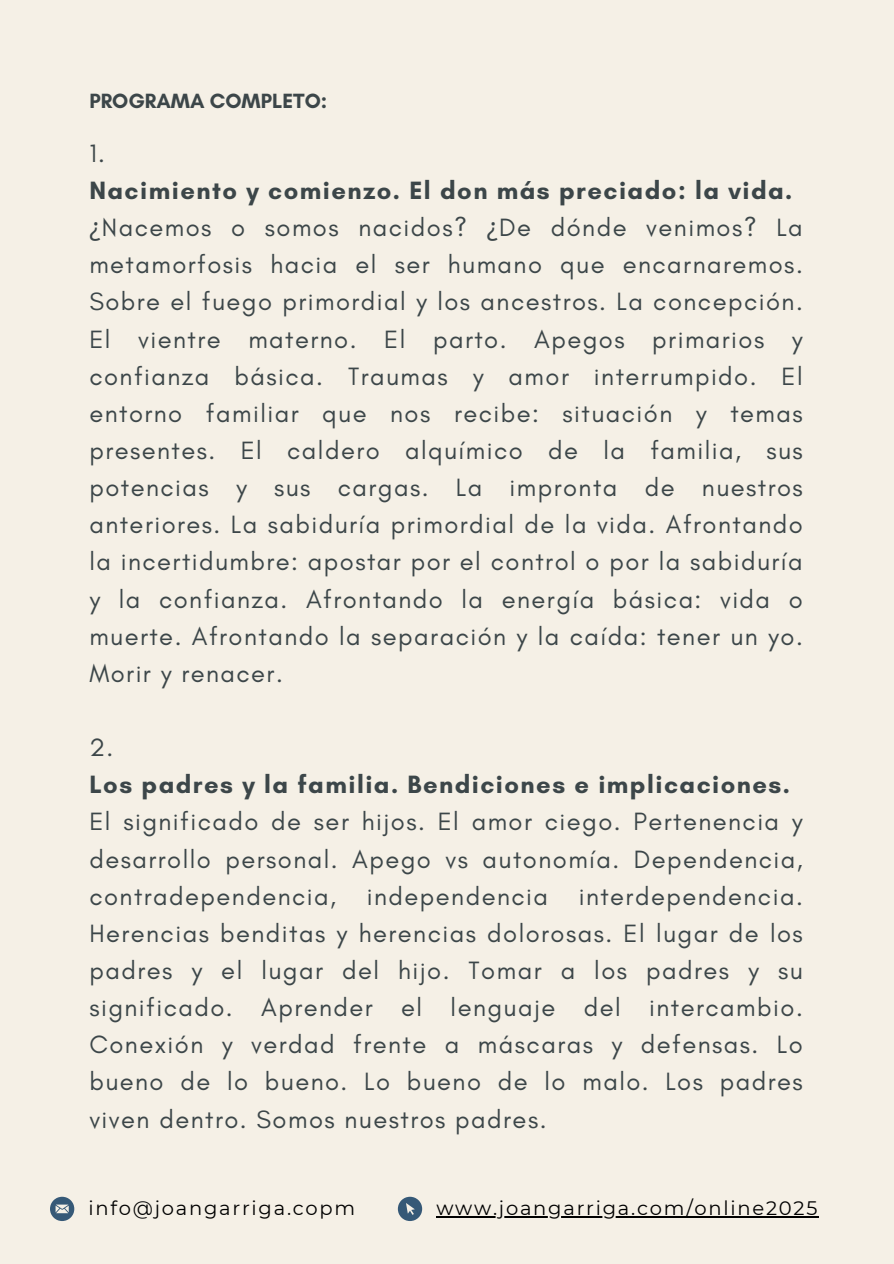
<style>
.page{position:relative;width:894px;height:1264px;background:#fff}
.page>*{position:absolute;margin:0;border:0;box-sizing:border-box;transform-origin:0 0}
.t1{font:25.5px/37.2px "Glacial Indifference";letter-spacing:.055em;color:#3c4649}
.t2{font:700 21px "Glacial Indifference";color:#3c4649}
.t3{font:19.5px "Montserrat";letter-spacing:.09em;color:#000}
.s1{font-weight:700}
.s2{font-family:"Noto Sans"}
</style>
<div class="page">
<div style="left:0;top:0;width:893px;height:1263px;background:#f5f0e6"></div>
<svg style="left:398px;top:1196px;width:24px;height:24px"></svg>
<svg style="left:50px;top:1196px;width:24px;height:24px"></svg>
<hr style="left:436px;top:1216px;width:383px;height:1px;background:#000">
<h2 class="t2" style="left:89px;top:88px;width:239px">PROGRAMA COMPLETO:</h2>
<h1 class="t1" style="left:89px;top:134px;width:714px">1.<br><span class="s1">Nacimiento y comienzo. El don más preciado: la vida. </span><span class="s2">¿</span>Nacemos o somos nacidos? <span class="s2">¿</span>De dónde venimos? La metamorfosis hacia el ser humano que encarnaremos.<br>Sobre el fuego primordial y los ancestros. La concepción.<br>El vientre materno. El parto. Apegos primarios y confianza básica. Traumas y amor interrumpido. El entorno familiar que nos recibe: situación y temas presentes. El caldero alquímico de la familia, sus potencias y sus cargas. La impronta de nuestros anteriores. La sabiduría primordial de la vida. Afrontando la incertidumbre: apostar por el control o por la sabiduría y la confianza. Afrontando la energía básica: vida o muerte. Afrontando la separación y la caída: tener un yo.<br>Morir y renacer.</h1>
<h1 class="t1" style="left:89px;top:728px;width:714px">2.<br><span class="s1">Los padres y la familia. Bendiciones e implicaciones.<br></span>El significado de ser hijos. El amor ciego. Pertenencia y desarrollo personal. Apego vs autonomía. Dependencia, contradependencia, independencia interdependencia.<br>Herencias benditas y herencias dolorosas. El lugar de los padres y el lugar del hijo. Tomar a los padres y su significado. Aprender el lenguaje del intercambio.<br>Conexión y verdad frente a máscaras y defensas. Lo bueno de lo bueno. Lo bueno de lo malo. Los padres viven dentro. Somos nuestros padres.</h1>
<p class="t3" style="left:88px;top:1196px;width:268px">info@joangarriga.copm</p>
<p class="t3" style="left:436px;top:1196px;width:382px">www.joangarriga.com/online2025</p>
</div>
